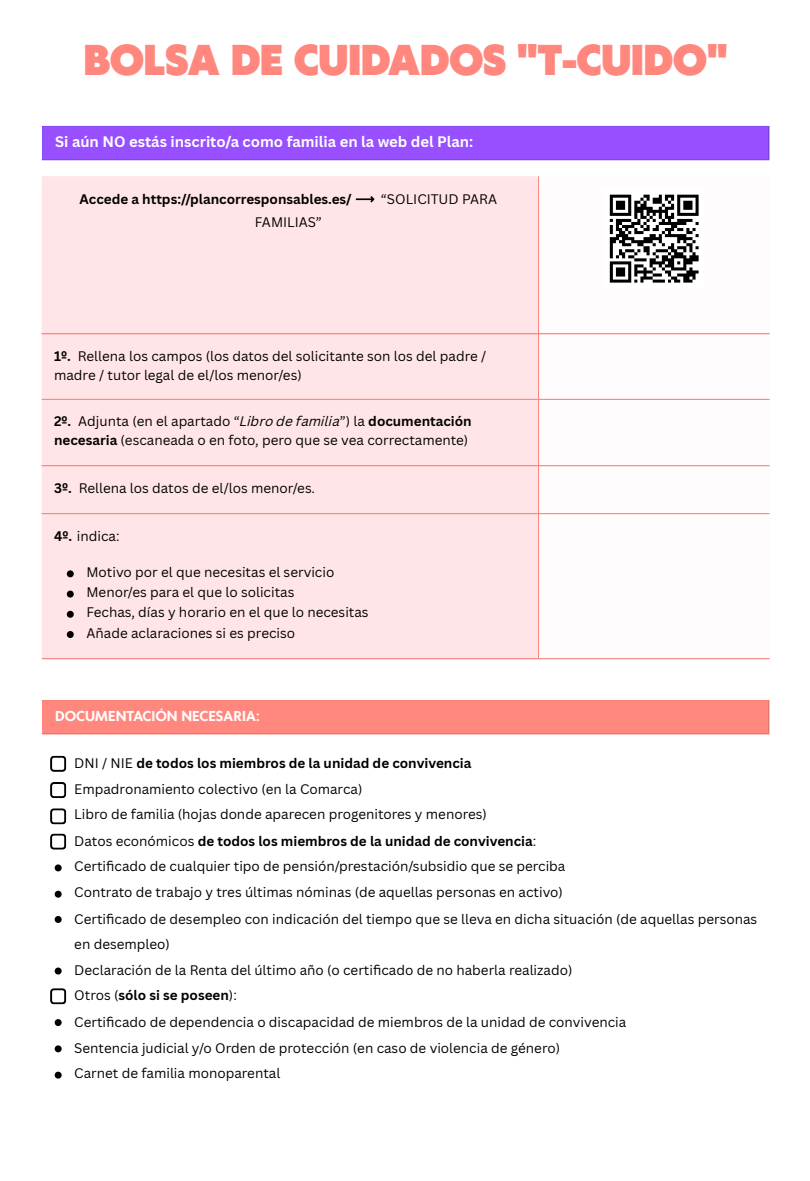
<style>
.page{position:relative;width:810px;height:1181px;background:#fff}
.page>*{position:absolute;margin:0;border:0;box-sizing:border-box;transform-origin:0 0}
.t1{font:900 40.35px "Klein Text";color:#ff877d}
.t2{font:700 14.85px "Canva Sans";color:#fff}
.t3{font:13.5px/25.8px "Canva Sans";color:#000}
.t4{font:700 13.5px/23.2px "Canva Sans";color:#000;text-align:center}
.t5{font:700 13.5px "Klein Text";color:#fffcfd}
.s1{font-family:"DejaVu Sans";font-weight:400;color:rgb(0 0 0/0)}
.s2{font-weight:400}
.s3{font-weight:700}
.s4{font-family:"CA Generated"}
</style>
<div class="page">
<div style="left:42px;top:126px;width:727px;height:34px;background:#974fff"></div>
<hr style="left:42px;top:127px;width:1px;height:32px;background:#894df8">
<hr style="left:768px;top:127px;width:1px;height:32px;background:#894df8">
<hr style="left:42px;top:126px;width:727px;height:1px;background:#894df8">
<hr style="left:42px;top:159px;width:727px;height:1px;background:#894df8">
<div style="left:42px;top:176px;width:496px;height:482px;background:#ffe4e8"></div>
<svg style="left:539px;top:333px;width:231px;height:326px"></svg>
<svg style="left:356px;top:196px;width:18px;height:6px"></svg>
<svg style="left:609px;top:194px;width:90px;height:89px"></svg>
<svg style="left:67px;top:570px;width:7px;height:7px"></svg>
<svg style="left:67px;top:590px;width:7px;height:7px"></svg>
<svg style="left:67px;top:611px;width:7px;height:6px"></svg>
<svg style="left:67px;top:631px;width:7px;height:7px"></svg>
<hr style="left:538px;top:176px;width:1px;height:482px;background:#ff877d">
<hr style="left:42px;top:333px;width:727px;height:1px;background:#ff877d">
<hr style="left:42px;top:399px;width:727px;height:1px;background:#ff877d">
<hr style="left:42px;top:465px;width:727px;height:1px;background:#ff877d">
<hr style="left:42px;top:513px;width:727px;height:1px;background:#ff877d">
<hr style="left:42px;top:658px;width:727px;height:1px;background:#ff877d">
<div style="left:42px;top:700px;width:727px;height:34px;background:#ff877d"></div>
<svg style="left:50px;top:755px;width:16px;height:17px"></svg>
<svg style="left:50px;top:782px;width:16px;height:16px"></svg>
<svg style="left:50px;top:808px;width:16px;height:16px"></svg>
<svg style="left:50px;top:833px;width:16px;height:16px"></svg>
<svg style="left:55px;top:864px;width:7px;height:7px"></svg>
<svg style="left:55px;top:890px;width:7px;height:7px"></svg>
<svg style="left:55px;top:916px;width:7px;height:7px"></svg>
<svg style="left:55px;top:967px;width:7px;height:7px"></svg>
<svg style="left:50px;top:988px;width:16px;height:16px"></svg>
<svg style="left:55px;top:1019px;width:7px;height:7px"></svg>
<svg style="left:55px;top:1045px;width:7px;height:7px"></svg>
<svg style="left:55px;top:1071px;width:7px;height:7px"></svg>
<h1 class="t1" style="left:84px;top:40px;width:645px">BOLSA DE CUIDADOS "T-CUIDO"</h1>
<p class="t2" style="left:55px;top:131px;width:420px">Si aún NO estás inscrito/a como familia en la web del Plan:</p>
<p class="t4" style="left:79px;top:187px;width:419px">Accede a https://plancorresponsables.es/ <span class="s1">⟶</span> <span class="s2">“SOLICITUD PARA<br>FAMILIAS”</span></p>
<p class="t3" style="left:54px;top:346px;width:434px;line-height:19.2px"><span class="s3">1º.</span> Rellena los campos (los datos del solicitante son los del padre / madre / tutor legal de el/los menor/es)</p>
<p class="t3" style="left:54px;top:411px;width:419px;line-height:19.2px"><span class="s3">2º.</span> Adjunta (en el apartado “<span class="s4">Libro de familia</span>”) la <span class="s3">documentación necesaria</span> (escaneada o en foto, pero que se vea correctamente)</p>
<p class="t3" style="left:54px;top:474px;width:263px"><span class="s3">3º.</span> Rellena los datos de el/los menor/es.</p>
<p class="t3" style="left:54px;top:522px;width:67px"><span class="s3">4º.</span> indica:</p>
<p class="t3" style="left:86px;top:561px;width:284px;line-height:20.2px">Motivo por el que necesitas el servicio Menor/es para el que lo solicitas<br>Fechas, días y horario en el que lo necesitas Añade aclaraciones si es preciso</p>
<p class="t5" style="left:55px;top:709px;width:206px">DOCUMENTACIÓN NECESARIA:</p>
<p class="t3" style="left:74px;top:749px;width:684px">DNI / NIE <span class="s3">de todos los miembros de la unidad de convivencia<br></span>Empadronamiento colectivo (en la Comarca)<br>Libro de familia (hojas donde aparecen progenitores y menores)<br>Datos económicos <span class="s3">de todos los miembros de la unidad de convivencia</span>:<br>Certificado de cualquier tipo de pensión/prestación/subsidio que se perciba<br>Contrato de trabajo y tres últimas nóminas (de aquellas personas en activo)<br>Certificado de desempleo con indicación del tiempo que se lleva en dicha situación (de aquellas personas en desempleo)<br>Declaración de la Renta del último año (o certifi cado de no haberla realizado)<br>Otros (<span class="s3">sólo si se poseen</span>):<br>Certificado de dependencia o discapacidad de miembros de la unidad de convivencia<br>Sentencia judicial y/o Orden de protección (en caso de violencia de género)<br>Carnet de familia monoparental</p>
</div>
